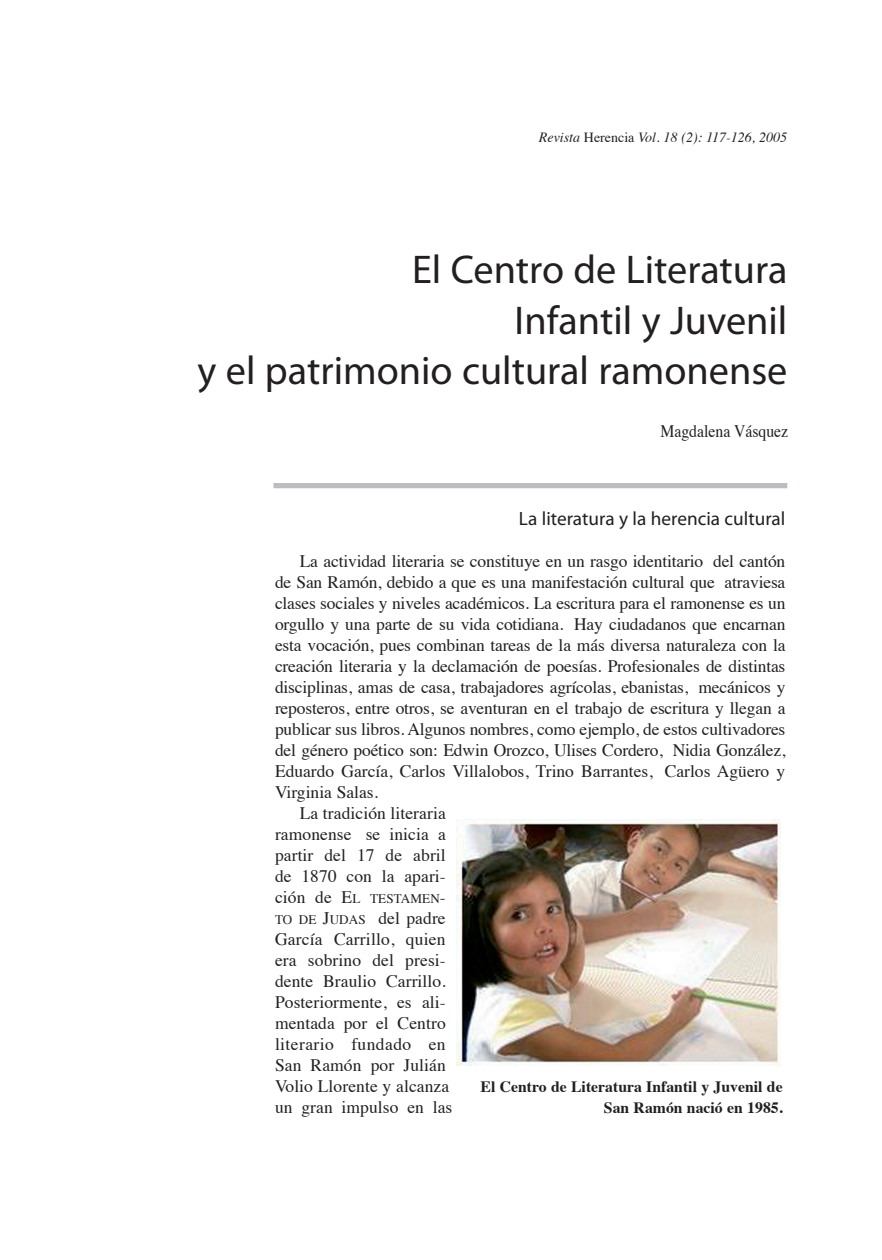
<style>
.page{position:relative;width:882px;height:1260px;background:#fff}
.page>*{position:absolute;margin:0;border:0;box-sizing:border-box;transform-origin:0 0}
.t1{font:40.25px "Myriad Pro";color:#231f20}
.Sutítulo1{font:19.25px "Myriad Pro";color:#231f20}
.Texto_general{font:17.5px/21px "Times";letter-spacing:.005em;color:#231f20;text-align:justify}
.Autor_Artículo{font:17.5px "Times";color:#231f20;scale:.9 1}
.Pies_de_fotos{font:700 15.75px/21px "Times";color:#231f20;text-align:right}
.t2{font:italic 14px "Times";color:#231f20}
.Texto_general-2{font:13.12px/21px "Times";letter-spacing:.01em;color:#231f20}
.s1{font-style:normal}
.s2{font-size:17.5px}
</style>
<div class="page">
<div style="left:273px;top:483px;width:514px;height:5px;background:#bcbdc0"></div>
<img style="left:457px;top:820px;width:323px;height:245px">
<p class="t2" style="left:539px;top:125px;width:250px">Revista <span class="s1">Herencia</span> Vol. 18 (2): 117-126, 2005</p>
<p class="t1" style="left:412px;top:245px;width:377px">El Centro de Literatura</p>
<p class="t1" style="left:514px;top:295px;width:275px">Infantil y Juvenil</p>
<p class="t1" style="left:198px;top:346px;width:591px">y el patrimonio cultural ramonense</p>
<p class="Autor_Artículo" style="left:660px;top:414px;width:144px">Magdalena Vásquez</p>
<p class="Sutítulo1" style="left:519px;top:507px;width:268px">La literatura y la herencia cultural</p>
<p class="Texto_general" style="left:275px;top:549px;width:512px;text-indent:25px">La actividad literaria se constituye en un rasgo identitario del cantón de San Ramón, debido a que es una manifestación cultural que atraviesa clases sociales y niveles académicos. La escritura para el ramonense es un orgullo y una parte de su vida cotidiana. Hay ciudadanos que encarnan esta vocación, pues combinan tareas de la más diversa naturaleza con la creación literaria y la declamación de poesías. Profesionales de distintas disciplinas, amas de casa, trabajadores agrícolas, ebanistas, mecánicos y reposteros, entre otros, se aventuran en el trabajo de escritura y llegan a publicar sus libros. Algunos nombres, como ejemplo, de estos cultivadores del género poético son: Edwin Orozco, Ulises Cordero, Nidia González, Eduardo García, Carlos Villalobos, Trino Barrantes, Carlos Agüero y Virginia Salas.</p>
<p class="Texto_general" style="left:275px;top:801px;width:172px;text-indent:25px">La tradición literaria ramonense se inicia a partir del 17 de abril de 1870 con la apari-</p>
<p class="Texto_general-2" style="left:275px;top:887px;width:172px"><span class="s2">ción de</span> <span class="s2">E</span>L TESTAMEN<span class="s2">-<br></span>TO DE <span class="s2">J</span>UDAS <span class="s2">del padre</span></p>
<p class="Texto_general" style="left:275px;top:927px;width:179px;text-align:left">García Carrillo, quien era sobrino del presi&shy;dente Braulio Carrillo.<br>Posteriormente, es ali&shy;mentada por el Centro literario fundado en<br>San Ramón por Julián<br>Volio Llorente y alcanza un gran impulso en las</p>
<p class="Pies_de_fotos" style="left:481px;top:1075px;width:304px">El Centro de Literatura Infantil y Juvenil de<br>San Ramón nació en 1985.</p>
</div>
